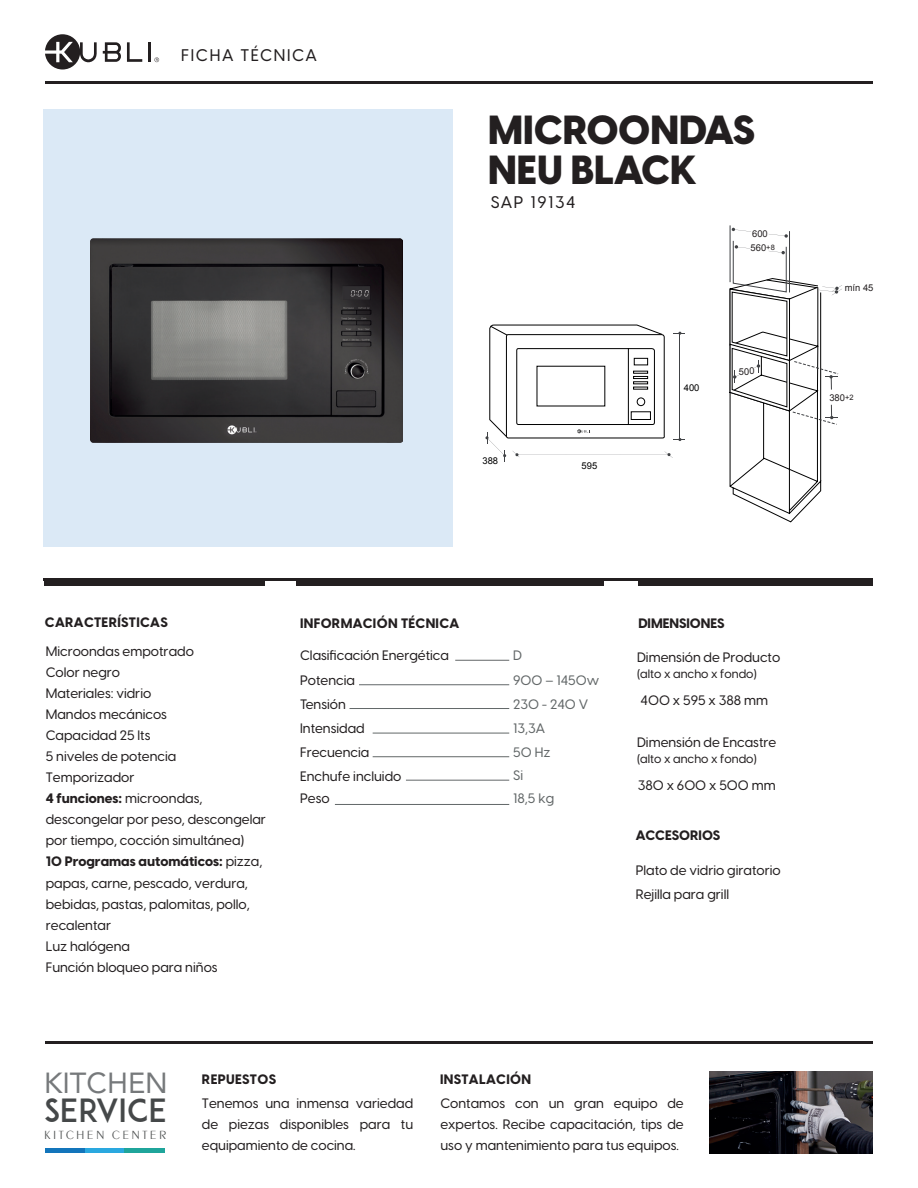
<style>
.page{position:relative;width:918px;height:1188px;background:#fff}
.page>*{position:absolute;margin:0;border:0;box-sizing:border-box;transform-origin:0 0}
.t1{font:800 40.05px/40px "Visby CF";color:#231f20}
.t2{font:31.65px "ADAM.CGPRO";color:#454849}
.t3{font:29.1px "Avenir";color:#76797b}
.t4{font:500 16.65px "Visby CF";letter-spacing:.1em;color:#231f20}
.t5{font:500 13.5px/21px "Visby CF";color:#231f20}
.t6{font:800 13.5px "Visby CF";letter-spacing:.025em;color:#231f20}
.t7{font:500 13.5px/23.5px "Visby CF";color:#626768}
.t8{font:800 13.5px "Visby CF";color:#231f20}
.t9{font:12.15px "Peignot D Ligh";letter-spacing:.23em;color:#4f5252}
.t10{font:500 12px "Visby CF";color:#231f20}
.t11{font:9.45px "Arial";color:#231f20}
.t12{font:9.45px "Arial";color:#000001}
.s1{font-weight:800}
</style>
<div class="page">
<hr style="left:45px;top:81px;width:828px;height:2px;background:#231f20">
<hr style="left:45px;top:1041px;width:828px;height:3px;background:#231f20">
<hr style="left:44px;top:578px;width:829px;height:2px;background:#231f20">
<div style="left:44px;top:579px;width:221px;height:6px;background:#231f20"></div>
<div style="left:638px;top:579px;width:235px;height:6px;background:#231f20"></div>
<div style="left:296px;top:579px;width:308px;height:6px;background:#231f20"></div>
<div style="left:44px;top:109px;width:409px;height:438px;background:#dbe9f6"></div>
<div style="left:45px;top:1148px;width:40px;height:5px;background:#1375bb"></div>
<div style="left:85px;top:1148px;width:40px;height:5px;background:#2aa8df"></div>
<div style="left:124px;top:1148px;width:41px;height:5px;background:#1fa59b"></div>
<hr style="left:350px;top:708px;width:159px;height:1px;background:#626768">
<hr style="left:359px;top:684px;width:150px;height:1px;background:#626768">
<hr style="left:373px;top:756px;width:136px;height:1px;background:#626768">
<hr style="left:406px;top:780px;width:103px;height:1px;background:#626768">
<hr style="left:373px;top:733px;width:136px;height:1px;background:#626768">
<hr style="left:455px;top:660px;width:54px;height:1px;background:#626768">
<img style="left:709px;top:1072px;width:163px;height:81px">
<hr style="left:148px;top:42px;width:3px;height:20px;background:#231f20">
<svg style="left:127px;top:42px;width:15px;height:20px"></svg>
<svg style="left:154px;top:57px;width:5px;height:5px"></svg>
<svg style="left:103px;top:42px;width:18px;height:20px"></svg>
<svg style="left:45px;top:34px;width:52px;height:36px"></svg>
<img style="left:90px;top:238px;width:312px;height:204px">
<svg style="left:485px;top:324px;width:200px;height:137px"></svg>
<hr style="left:730px;top:225px;width:1px;height:57px;background:#404245">
<hr style="left:335px;top:804px;width:174px;height:1px;background:#626768">
<svg style="left:729px;top:228px;width:113px;height:295px"></svg>
<p class="t4" style="left:181px;top:43px;width:137px">FICHA TÉCNICA</p>
<h1 class="t1" style="left:488px;top:108px;width:268px">MICROONDAS<br>NEU BLACK</h1>
<p class="t4" style="left:491px;top:190px;width:86px">SAP 19134</p>
<p class="t12" style="left:482px;top:454px;width:17px">388</p>
<p class="t12" style="left:582px;top:460px;width:17px">595</p>
<p class="t11" style="left:752px;top:228px;width:17px">600</p>
<p class="t11" style="left:751px;top:242px;width:26px">560<sup>+8</sup></p>
<p class="t12" style="left:684px;top:382px;width:17px">400</p>
<p class="t11" style="left:845px;top:282px;width:30px">mín 45</p>
<p class="t11" style="left:829px;top:392px;width:26px">380<sup>+2</sup></p>
<p class="t6" style="left:45px;top:611px;width:124px">CARACTERÍSTICAS</p>
<p class="t8" style="left:638px;top:613px;width:88px">DIMENSIONES</p>
<p class="t6" style="left:300px;top:613px;width:161px">INFORMACIÓN TÉCNICA</p>
<p class="t5" style="left:46px;top:640px;width:222px">Microondas empotrado<br>Color negro<br>Materiales: vidrio<br>Mandos mecánicos<br>Capacidad 25 lts<br>5 niveles de potencia<br>Temporizador<br><span class="s1">4 funciones:</span> microondas, descongelar por peso, descongelar por tiempo, cocción simultánea)<br><span class="s1">10 Programas automáticos:</span> pizza, papas, carne, pescado, verdura, bebidas, pastas, palomitas, pollo, recalentar<br>Luz halógena<br>Función bloqueo para niños</p>
<p class="t5" style="left:300px;top:644px;width:150px">Clasificación Energética</p>
<p class="t7" style="left:513px;top:643px;width:10px">D</p>
<p class="t5" style="left:300px;top:669px;width:56px">Potencia</p>
<p class="t7" style="left:513px;top:668px;width:88px">900 – 1450w</p>
<p class="t5" style="left:300px;top:692px;width:47px">Tensión</p>
<p class="t5" style="left:300px;top:739px;width:103px;line-height:24px">Frecuencia<br>Enchufe incluido</p>
<p class="t7" style="left:513px;top:691px;width:77px">230 - 240 V</p>
<p class="t7" style="left:513px;top:739px;width:39px">50 Hz<br>Si</p>
<p class="t5" style="left:300px;top:717px;width:66px">Intensidad</p>
<p class="t7" style="left:513px;top:715px;width:33px">13,3A</p>
<p class="t5" style="left:300px;top:787px;width:31px">Peso</p>
<p class="t7" style="left:513px;top:786px;width:42px">18,5 kg</p>
<p class="t5" style="left:637px;top:646px;width:145px">Dimensión de Producto</p>
<p class="t10" style="left:637px;top:665px;width:121px">(alto x ancho x fondo)</p>
<p class="t5" style="left:641px;top:689px;width:129px">400 x 595 x 388 mm</p>
<p class="t5" style="left:637px;top:731px;width:141px">Dimensión de Encastre</p>
<p class="t10" style="left:637px;top:750px;width:121px">(alto x ancho x fondo)</p>
<p class="t5" style="left:638px;top:774px;width:140px">380 x 600 x 500 mm</p>
<p class="t8" style="left:636px;top:825px;width:86px">ACCESORIOS</p>
<p class="t5" style="left:636px;top:857px;width:146px;line-height:24px">Plato de vidrio giratorio<br>Rejilla para grill</p>
<h3 class="t3" style="left:44px;top:1060px;width:125px">KITCHEN</h3>
<h2 class="t2" style="left:44px;top:1091px;width:125px">SERVICE</h2>
<p class="t9" style="left:45px;top:1128px;width:123px">KITCHEN CENTER</p>
<p class="t6" style="left:202px;top:1069px;width:76px">REPUESTOS</p>
<p class="t6" style="left:440px;top:1069px;width:92px">INSTALACIÓN</p>
<p class="t5" style="left:202px;top:1092px;width:213px;text-align:justify">Tenemos una inmensa variedad de piezas disponibles para tu equipamiento de cocina.</p>
<p class="t5" style="left:440px;top:1092px;width:245px;text-align:justify">Contamos con un gran equipo de expertos. Recibe capacitación, tips de uso y mantenimiento para tus equipos.</p>
</div>
